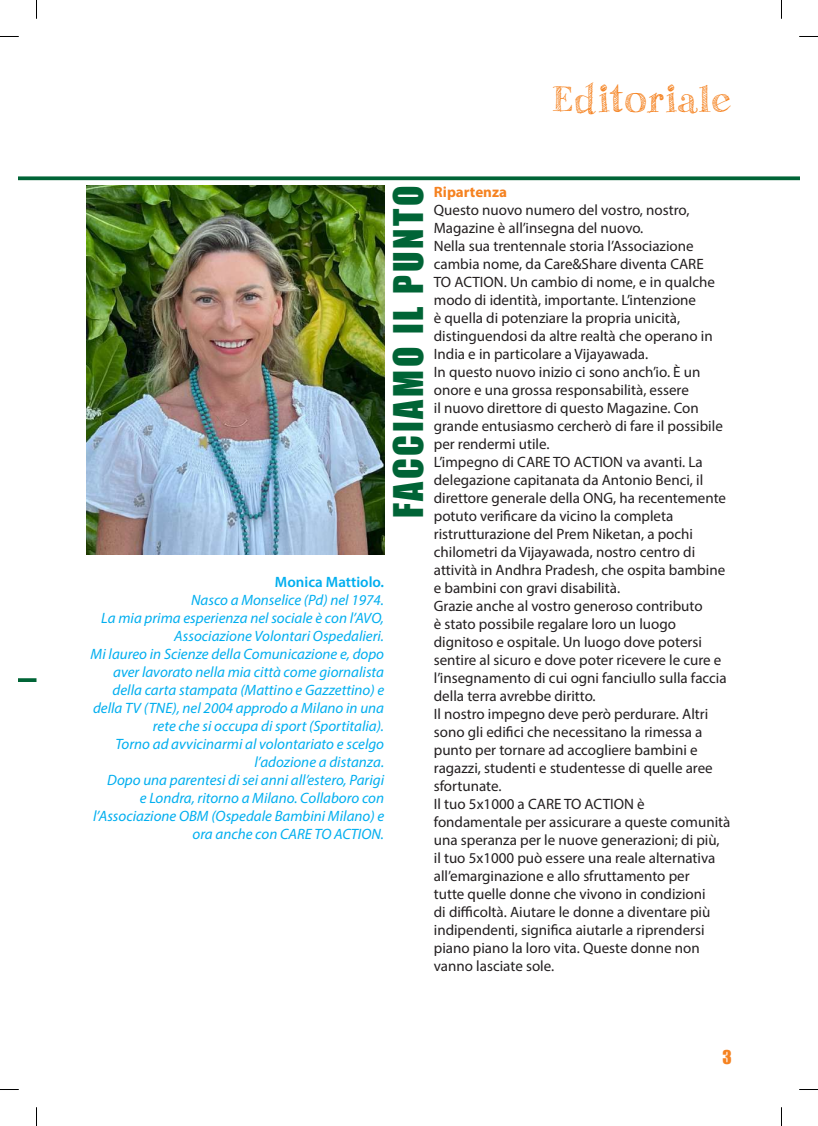
<style>
.page{position:relative;width:818px;height:1126px;background:#fff}
.page>*{position:absolute;margin:0;border:0;box-sizing:border-box;transform-origin:0 0}
.t1{font:37.5px "Impact";letter-spacing:.075em;color:#006436}
.t2{font:37.5px "Sketch Fine Serif";color:#f58220}
.t3{font:17.5px "Impact";color:#f58220}
.t4{font:15px/18px "Myriad Pro";color:#231f20}
.t5{font:italic 15px/18px "Myriad Pro";color:#00aeef;text-align:right}
.t6{font:600 15px "Myriad Pro";color:#00aeef}
.t7{font:700 15px "Myriad Pro";color:#f58220}
</style>
<div class="page">
<svg style="left:19px;top:176px;width:779px;height:4px;fill:#006436"></svg>
<svg style="left:19px;top:678px;width:17px;height:4px"></svg>
<img style="left:86px;top:185px;width:298px;height:369px">
<svg style="left:0;top:36px;width:19px;height:1px"></svg>
<svg style="left:799px;top:36px;width:18px;height:1px"></svg>
<svg style="left:0;top:1089px;width:19px;height:1px"></svg>
<svg style="left:799px;top:1089px;width:18px;height:1px"></svg>
<svg style="left:36px;top:0;width:1px;height:19px"></svg>
<svg style="left:36px;top:1107px;width:1px;height:18px"></svg>
<h1 class="t2" style="left:551px;top:81px;width:181px">Editoriale</h1>
<h1 class="t1" style="left:379px;top:518px;width:334px;rotate:-90deg">FACCIAMO IL PUNTO</h1>
<p class="t6" style="left:275px;top:572px;width:111px">Monica Mattiolo.</p>
<p class="t5" style="left:91px;top:590px;width:295px">Nasco a Monselice (Pd) nel 1974.<br>La mia prima esperienza nel sociale è con l’AVO, Associazione Volontari Ospedalieri.<br>Mi laureo in Scienze della Comunicazione e, dopo aver lavorato nella mia città come giornalista della carta stampata (Mattino e Gazzettino) e della TV (TNE), nel 2004 approdo a Milano in una rete che si occupa di sport (Sportitalia).<br>Torno ad avvicinarmi al volontariato e scelgo l’adozione a distanza.<br>Dopo una parentesi di sei anni all’estero, Parigi<br>e Londra, ritorno a Milano. Collaboro con l’Associazione OBM (Ospedale Bambini Milano) e ora anche con CARE TO ACTION.</p>
<p class="t7" style="left:433px;top:182px;width:75px">Ripartenza</p>
<p class="t4" style="left:433px;top:200px;width:298px">Questo nuovo numero del vostro, nostro, Magazine è all’insegna del nuovo.<br>Nella sua trentennale storia l’Associazione cambia nome, da Care&amp;Share diventa CARE<br>TO ACTION. Un cambio di nome, e in qualche modo di identità, importante. L’intenzione<br>è quella di potenziare la propria unicità, distinguendosi da altre realtà che operano in India e in particolare a Vijayawada.<br>In questo nuovo inizio ci sono anch’io. È un onore e una grossa responsabilità, essere<br>il nuovo direttore di questo Magazine. Con grande entusiasmo cercherò di fare il possibile per rendermi utile.<br>L’impegno di CARE TO ACTION va avanti. La delegazione capitanata da Antonio Benci, il direttore generale della ONG, ha recentemente potuto verificare da vicino la completa ristrutturazione del Prem Niketan, a pochi chilometri da Vijayawada, nostro centro di attività in Andhra Pradesh, che ospita bambine e bambini con gravi disabilità.<br>Grazie anche al vostro generoso contributo<br>è stato possibile regalare loro un luogo dignitoso e ospitale. Un luogo dove potersi sentire al sicuro e dove poter ricevere le cure e l’insegnamento di cui ogni fanciullo sulla faccia della terra avrebbe diritto.<br>Il nostro impegno deve però perdurare. Altri sono gli edifici che necessitano la rimessa a punto per tornare ad accogliere bambini e ragazzi, studenti e studentesse di quelle aree sfortunate.<br>Il tuo 5x1000 a CARE TO ACTION è fondamentale per assicurare a queste comunità una speranza per le nuove generazioni; di più, il tuo 5x1000 può essere una reale alternativa all’emarginazione e allo sfruttamento per<br>tutte quelle donne che vivono in condizioni<br>di difficoltà. Aiutare le donne a diventare più indipendenti, significa aiutarle a riprendersi piano piano la loro vita. Queste donne non vanno lasciate sole.</p>
<p class="t3" style="left:722px;top:1043px;width:11px">3</p>
</div>
